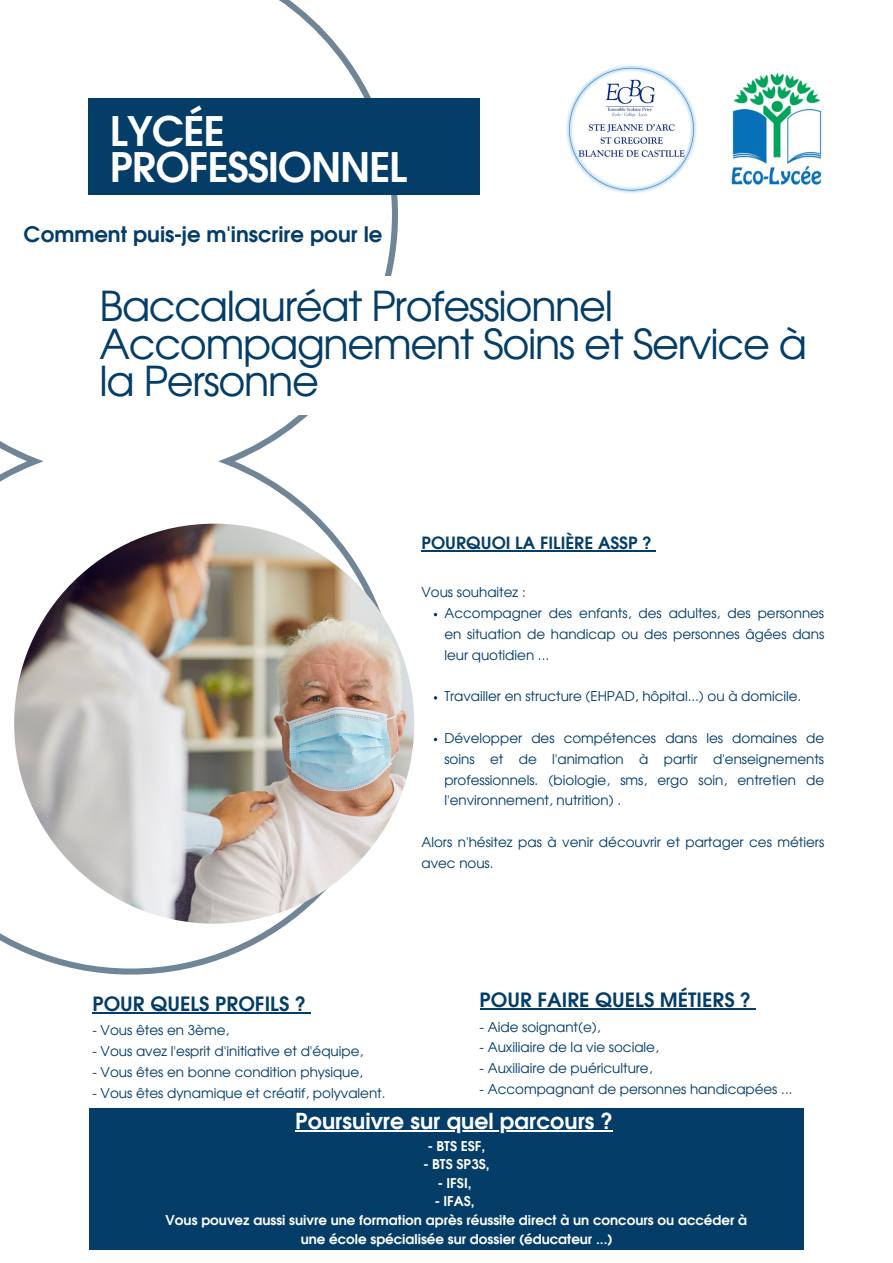
<style>
.page{position:relative;width:893px;height:1263px;background:#fff}
.page>*{position:absolute;margin:0;border:0;box-sizing:border-box;transform-origin:0 0}
.t1{font:41.33px/37.1px "Evolventa";letter-spacing:-.03em;color:#033d68}
.t2{font:700 40.8px/36.5px "Evolventa";letter-spacing:-.03em;color:#fff}
.t3{font:700 22.05px "Evolventa";color:#fff}
.t4{font:700 21.38px "Evolventa";color:#033d68}
.t5{font:700 19.73px "Evolventa";color:#033d68}
.t6{font:700 16.88px "Evolventa";color:#033d68}
.t7{font:13.5px/20.9px "Evolventa";color:#033d68;text-align:justify}
.t8{font:700 13.5px/18.6px "Evolventa";color:#fff;text-align:center}
</style>
<div class="page">
<svg style="left:0;top:0;width:398px;height:974px"></svg>
<img style="left:14px;top:524px;width:400px;height:400px;border-radius:50%">
<div style="left:89px;top:1108px;width:715px;height:141px;background:#033d68"></div>
<div style="left:89px;top:276px;width:735px;height:139px;background:#fff"></div>
<div style="left:88px;top:99px;width:391px;height:96px;background:#033d68"></div>
<img style="left:566px;top:65px;width:131px;height:128px">
<img style="left:731px;top:72px;width:91px;height:112px">
<hr style="left:421px;top:550px;width:230px;height:2px;background:#033d68">
<hr style="left:92px;top:1012px;width:213px;height:2px;background:#033d68">
<svg style="left:305px;top:1012px;width:6px;height:2px"></svg>
<hr style="left:295px;top:1130px;width:317px;height:1px;background:#fff">
<hr style="left:479px;top:1008px;width:271px;height:2px;background:#033d68">
<svg style="left:750px;top:1008px;width:6px;height:2px"></svg>
<p class="t2" style="left:110px;top:115px;width:299px">LYCÉE<br>PROFESSIONNEL</p>
<p class="t4" style="left:24px;top:225px;width:360px">Comment puis-je m'inscrire pour le</p>
<p class="t1" style="left:100px;top:290px;width:515px">Baccalauréat Professionnel</p>
<p class="t1" style="left:100px;top:328px;width:709px">Accompagnement Soins et Service à la Personne</p>
<p class="t6" style="left:421px;top:535px;width:231px">POURQUOI LA FILIÈRE ASSP ?</p>
<p class="t7" style="left:421px;top:583px;width:106px">Vous souhaitez :</p>
<p class="t7" style="left:444px;top:603px;width:381px">Accompagner des enfants, des adultes, des personnes en situation de handicap ou des personnes âgées dans leur quotidien ...</p>
<p class="t7" style="left:444px;top:687px;width:358px">Travailler en structure (EHPAD, hôpital...) ou à domicile.</p>
<p class="t7" style="left:444px;top:728px;width:381px">Développer des compétences dans les domaines de soins et de l'animation à partir d'enseignements professionnels. (biologie, sms, ergo soin, entretien de l'environnement, nutrition) .</p>
<p class="t7" style="left:421px;top:832px;width:404px">Alors n'hésitez pas à venir découvrir et partager ces métiers avec nous.</p>
<p class="t5" style="left:92px;top:995px;width:214px">POUR QUELS PROFILS ?</p>
<p class="t7" style="left:92px;top:1020px;width:138px">- Vous êtes en 3ème,</p>
<p class="t7" style="left:92px;top:1041px;width:272px">- Vous avez l'esprit d'initiative et d'équipe,</p>
<p class="t7" style="left:92px;top:1062px;width:272px">- Vous êtes en bonne condition physique,</p>
<p class="t7" style="left:92px;top:1083px;width:295px">- Vous êtes dynamique et créatif, polyvalent.</p>
<p class="t5" style="left:479px;top:992px;width:272px">POUR FAIRE QUELS MÉTIERS ?</p>
<p class="t7" style="left:479px;top:1017px;width:123px">- Aide soignant(e),</p>
<p class="t7" style="left:479px;top:1038px;width:181px">- Auxiliaire de la vie sociale,</p>
<p class="t7" style="left:479px;top:1059px;width:174px">- Auxiliaire de puériculture,</p>
<p class="t7" style="left:479px;top:1079px;width:314px">- Accompagnant de personnes handicapées ...</p>
<p class="t3" style="left:295px;top:1111px;width:318px">Poursuivre sur quel parcours ?</p>
<p class="t8" style="left:428px;top:1137px;width:59px">- BTS ESF,</p>
<p class="t8" style="left:424px;top:1156px;width:67px">- BTS SP3S,</p>
<p class="t8" style="left:438px;top:1174px;width:35px">- IFSI,</p>
<p class="t8" style="left:435px;top:1193px;width:41px">- IFAS,</p>
<p class="t8" style="left:165px;top:1211px;width:583px">Vous pouvez aussi suivre une formation après réussite direct à un concours ou accéder à une école spécialisée sur dossier (éducateur ...)</p>
</div>
